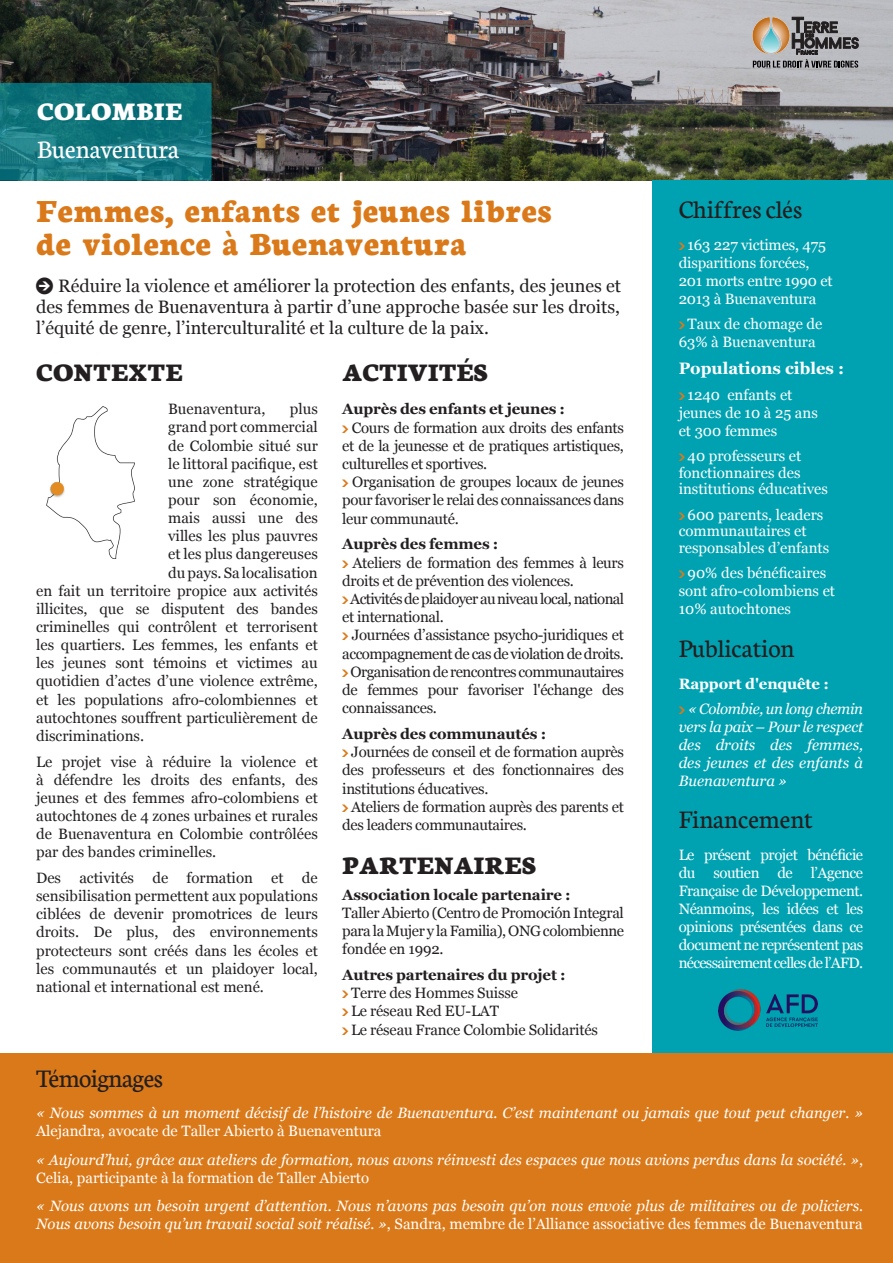
<style>
.page{position:relative;width:893px;height:1263px;background:#fff}
.page>*{position:absolute;margin:0;border:0;box-sizing:border-box;transform-origin:0 0}
.t1{font:800 34.5px "Neuton";color:#da7919}
.t2{font:27px "Neuton";color:#231f20}
.t3{font:800 27px "Neuton";letter-spacing:-.01em;color:#231f20}
.t4{font:27px "Neuton";color:#fff}
.t5{font:27px "Neuton";letter-spacing:-.02em;color:#231f20}
.t6{font:800 27px "Neuton";color:#fff}
.t7{font:18px/21px "Georgia";color:#231f20;text-align:justify}
.t8{font:700 16.5px "Georgia";color:#fff}
.t9{font:15px/18.1px "Georgia";letter-spacing:-.01em;color:#231f20;text-align:justify}
.t10{font:italic 15px/18px "Georgia";color:#fff}
.t11{font:15px/18px "Georgia";color:#fff}
.t12{font:700 15px "Georgia";letter-spacing:-.01em;color:#231f20}
.t13{font:15px/18.1px "Georgia";letter-spacing:-.04em;color:#231f20}
.t14{font:700 15px "Georgia";letter-spacing:-.01em;color:#fff}
.s1{font-family:"Arrowstfb"}
.s2{font-family:"Arrowstfb";font-size:9px;color:#da7919}
.s3{font-family:"Arrowstfb";font-style:normal;font-size:9px;color:#da7919}
.s4{font-style:normal}
</style>
<div class="page">
<img style="left:0;top:0;width:893px;height:181px">
<div style="left:653px;top:181px;width:240px;height:895px;background:#00a2b2"></div>
<div style="left:0;top:1053px;width:893px;height:210px;background:#da7919"></div>
<svg style="left:0;top:83px;width:212px;height:98px;background:#13757d"></svg>
<img style="left:718px;top:990px;width:99px;height:41px">
<img style="left:47px;top:406px;width:87px;height:153px">
<svg style="left:752px;top:17px;width:106px;height:51px;background:#8d8581"></svg>
<svg style="left:762px;top:25px;width:18px;height:28px"></svg>
<p class="t6" style="left:37px;top:97px;width:147px">COLOMBIE</p>
<p class="t4" style="left:37px;top:135px;width:143px">Buenaventura</p>
<p class="t1" style="left:36px;top:192px;width:517px">Femmes, enfants et jeunes libres</p>
<p class="t1" style="left:36px;top:225px;width:432px">de violence à Buenaventura</p>
<p class="t7" style="left:36px;top:275px;width:586px"><span class="s1">J</span> Réduire la violence et améliorer la protection des enfants, des jeunes et des femmes de Buenaventura à partir d’une approche basée sur les droits, l’équité de genre, l’interculturalité et la culture de la paix.</p>
<p class="t3" style="left:36px;top:358px;width:148px">CONTEXTE</p>
<p class="t9" style="left:168px;top:399px;width:99px">Buenaventura,</p>
<p class="t9" style="left:290px;top:399px;width:29px">plus</p>
<p class="t9" style="left:168px;top:418px;width:151px">grand port commercial</p>
<p class="t9" style="left:168px;top:436px;width:151px">de Colombie situé sur</p>
<p class="t9" style="left:168px;top:454px;width:151px">le littoral pacifique, est</p>
<p class="t9" style="left:168px;top:472px;width:151px">une zone stratégique</p>
<p class="t9" style="left:168px;top:490px;width:151px">pour son économie,</p>
<p class="t9" style="left:168px;top:508px;width:151px">mais aussi une des</p>
<p class="t9" style="left:168px;top:526px;width:151px">villes les plus pauvres</p>
<p class="t9" style="left:168px;top:545px;width:151px">et les plus dangereuses</p>
<p class="t9" style="left:168px;top:563px;width:151px">du pays. Sa localisation</p>
<p class="t9" style="left:36px;top:581px;width:283px">en fait un territoire propice aux activités</p>
<p class="t9" style="left:36px;top:599px;width:283px">illicites, que se disputent des bandes</p>
<p class="t9" style="left:36px;top:617px;width:283px">criminelles qui contrôlent et terrorisent</p>
<p class="t9" style="left:36px;top:635px;width:283px">les quartiers. Les femmes, les enfants et</p>
<p class="t9" style="left:36px;top:653px;width:283px">les jeunes sont témoins et victimes au</p>
<p class="t9" style="left:36px;top:671px;width:283px">quotidien d’actes d’une violence extrême,</p>
<p class="t9" style="left:36px;top:690px;width:283px">et les populations afro-colombiennes et</p>
<p class="t9" style="left:36px;top:708px;width:283px">autochtones souffrent particulièrement de</p>
<p class="t9" style="left:36px;top:726px;width:109px">discriminations.</p>
<p class="t9" style="left:36px;top:752px;width:283px">Le projet vise à réduire la violence et à défendre les droits des enfants, des jeunes et des femmes afro-colombiens et autochtones de 4 zones urbaines et rurales de Buenaventura en Colombie contrôlées par des bandes criminelles.</p>
<p class="t9" style="left:36px;top:868px;width:283px">Des activités de formation et de sensibilisation permettent aux populations ciblées de devenir promotrices de leurs droits. De plus, des environnements protecteurs sont créés dans les écoles et les communautés et un plaidoyer local, national et international est mené.</p>
<p class="t3" style="left:342px;top:358px;width:147px">ACTIVITÉS</p>
<p class="t12" style="left:342px;top:398px;width:224px">Auprès des enfants et jeunes :</p>
<p class="t9" style="left:342px;top:418px;width:283px"><span class="s2">M</span> Cours de formation aux droits des enfants et de la jeunesse et de pratiques artistiques, culturelles et sportives.</p>
<p class="t9" style="left:342px;top:472px;width:283px"><span class="s2">M</span> Organisation de groupes locaux de jeunes pour favoriser le relai des connaissances dans leur communauté.</p>
<p class="t12" style="left:342px;top:533px;width:158px">Auprès des femmes :</p>
<p class="t9" style="left:342px;top:553px;width:283px"><span class="s2">M</span> Ateliers de formation des femmes à leurs droits et de prévention des violences.</p>
<p class="t13" style="left:342px;top:589px;width:283px"><span class="s2">M</span> Activités de plaidoyer au niveau local, national et international.</p>
<p class="t9" style="left:342px;top:625px;width:283px"><span class="s2">M</span> Journées d’assistance psycho-juridiques et accompagnement de cas de violation de droits.</p>
<p class="t9" style="left:342px;top:662px;width:283px"><span class="s2">M</span> Organisation de rencontres communautaires de femmes pour favoriser l'échange des connaissances.</p>
<p class="t12" style="left:342px;top:722px;width:205px">Auprès des communautés :</p>
<p class="t9" style="left:342px;top:742px;width:283px"><span class="s2">M</span> Journées de conseil et de formation auprès des professeurs et des fonctionnaires des institutions éducatives.</p>
<p class="t9" style="left:342px;top:797px;width:283px"><span class="s2">M</span> Ateliers de formation auprès des parents et des leaders communautaires.</p>
<p class="t3" style="left:342px;top:850px;width:195px">PARTENAIRES</p>
<p class="t12" style="left:342px;top:883px;width:230px">Association locale partenaire :</p>
<p class="t9" style="left:342px;top:903px;width:283px">Taller Abierto (Centro de Promoción Integral para la Mujer y la Familia), ONG colombienne fondée en 1992.</p>
<p class="t12" style="left:342px;top:963px;width:225px">Autres partenaires du projet :</p>
<p class="t9" style="left:342px;top:983px;width:177px"><span class="s2">M</span> Terre des Hommes Suisse</p>
<p class="t9" style="left:342px;top:1001px;width:158px"><span class="s2">M</span> Le réseau Red EU-LAT</p>
<p class="t9" style="left:342px;top:1020px;width:257px"><span class="s2">M</span> Le réseau France Colombie Solidarités</p>
<p class="t2" style="left:679px;top:195px;width:125px">Chiffres clés</p>
<p class="t11" style="left:679px;top:235px;width:149px"><span class="s2">M</span> 163 227 victimes, 475 disparitions forcées,</p>
<p class="t11" style="left:679px;top:271px;width:156px">201 morts entre 1990 et<br>2013 à Buenaventura</p>
<p class="t11" style="left:679px;top:314px;width:145px"><span class="s2">M</span> Taux de chomage de</p>
<p class="t11" style="left:679px;top:332px;width:138px">63% à Buenaventura</p>
<p class="t8" style="left:679px;top:356px;width:167px">Populations cibles :</p>
<p class="t11" style="left:679px;top:385px;width:115px"><span class="s2">M</span> 1240 enfants et</p>
<p class="t11" style="left:679px;top:403px;width:141px">jeunes de 10 à 25 ans</p>
<p class="t11" style="left:679px;top:421px;width:100px">et 300 femmes</p>
<p class="t11" style="left:679px;top:447px;width:151px;line-height:16.5px"><span class="s2">M</span> 40 professeurs et fonctionnaires des institutions éducatives</p>
<p class="t11" style="left:679px;top:506px;width:152px;line-height:16.5px"><span class="s2">M</span> 600 parents, leaders communautaires et responsables d’enfants</p>
<p class="t11" style="left:679px;top:564px;width:149px"><span class="s2">M</span> 90% des bénéficaires</p>
<p class="t11" style="left:679px;top:582px;width:158px">sont afro-colombiens et<br>10% autochtones</p>
<p class="t2" style="left:679px;top:635px;width:117px">Publication</p>
<p class="t14" style="left:679px;top:672px;width:152px">Rapport d'enquête :</p>
<p class="t10" style="left:679px;top:699px;width:186px;text-align:justify"><span class="s3">M</span> « Colombie, un long chemin vers la paix – Pour le respect des droits des femmes, des jeunes et des enfants à Buenaventura »</p>
<p class="t2" style="left:679px;top:806px;width:136px">Financement</p>
<p class="t11" style="left:679px;top:845px;width:186px;text-align:justify">Le présent projet bénéficie du soutien de l’Agence Française de Développement.<br>Néanmoins, les idées et les opinions présentées dans ce document ne représentent pas nécessairement celles de l’AFD.</p>
<p class="t5" style="left:36px;top:1064px;width:128px">Témoignages</p>
<p class="t10" style="left:36px;top:1103px;width:829px">« Nous sommes à un moment décisif de l’histoire de Buenaventura. C’est maintenant ou jamais que tout peut changer. »<br><span class="s4">Alejandra, avocate de Taller Abierto à Buenaventura</span></p>
<p class="t10" style="left:36px;top:1150px;width:829px">« Aujourd’hui, grâce aux ateliers de formation, nous avons réinvesti des espaces que nous avions perdus dans la société. »<span class="s4">,<br>Celia, participante à la formation de Taller Abierto</span></p>
<p class="t10" style="left:36px;top:1196px;width:829px">« Nous avons un besoin urgent d’attention. Nous n’avons pas besoin qu’on nous envoie plus de militaires ou de policiers.<br>Nous avons besoin qu’un travail social soit réalisé. »<span class="s4">, Sandra, membre de l’Alliance associative des femmes de Buenaventura</span></p>
</div>
